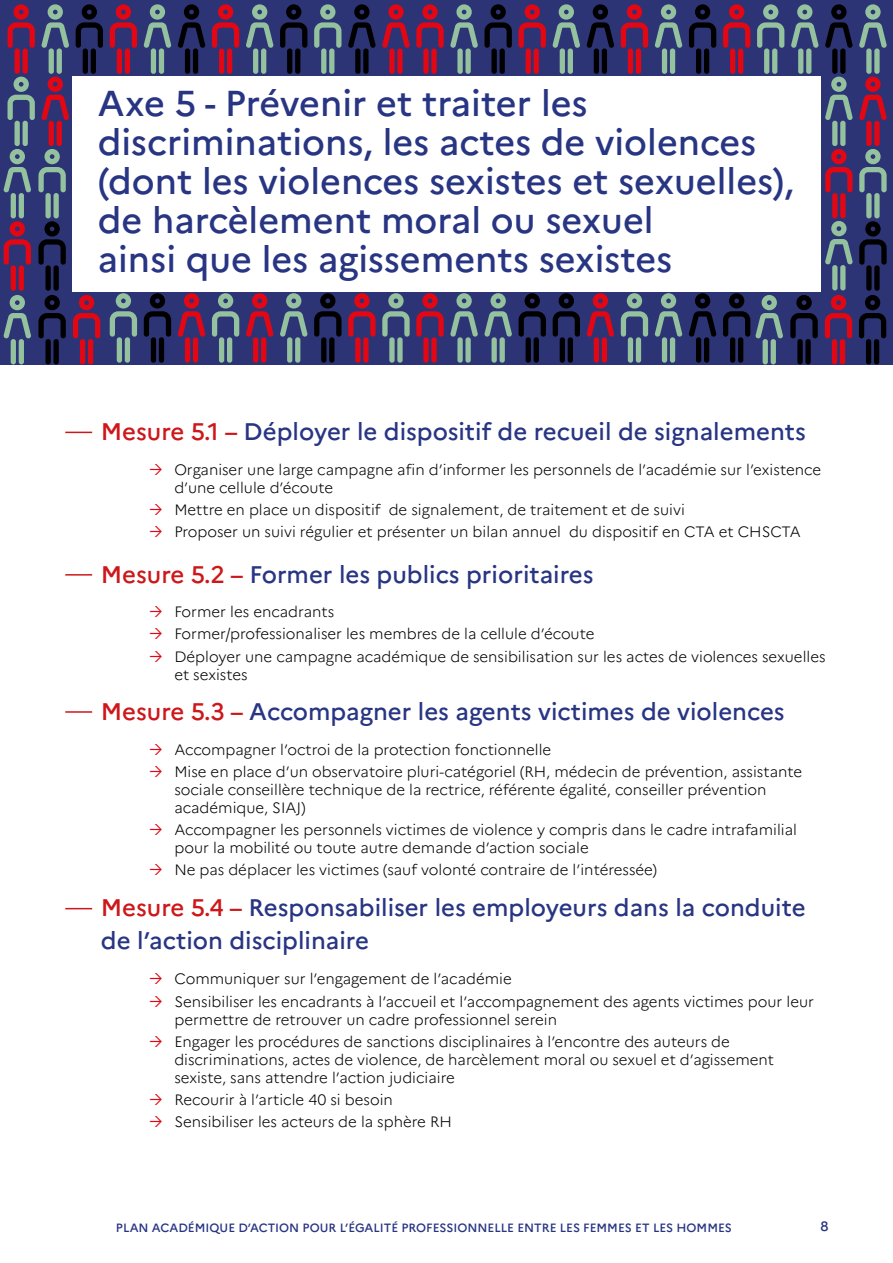
<style>
.page{position:relative;width:893px;height:1263px;background:#fff}
.page>*{position:absolute;margin:0;border:0;box-sizing:border-box;transform-origin:0 0}
.t1{font:500 36px/39px "Marianne";color:#283583}
.t2{font:500 24px/33px "Marianne";color:#283583}
.t3{font:300 15px/22.2px "Marianne";color:#000}
.t4{font:500 13.5px "Marianne";color:#283583}
.t5{font:500 12px "Marianne";color:#283583}
.s1{color:#cd171a}
</style>
<div class="page">
<svg style="left:65px;top:432px;width:27px;height:1px"></svg>
<svg style="left:1px;top:3px;width:888px;height:362px;background:#4f4c75"></svg>
<svg style="left:74px;top:3px;width:781px;height:72px;background:#433964"></svg>
<svg style="left:37px;top:75px;width:851px;height:290px;background:#473c66"></svg>
<svg style="left:857px;top:293px;width:31px;height:72px;background:#1d224d"></svg>
<div style="left:72px;top:76px;width:749px;height:215px;background:#fff"></div>
<hr style="left:65px;top:574px;width:27px;height:2px;background:#cd171a">
<hr style="left:65px;top:711px;width:27px;height:2px;background:#cd171a">
<svg style="left:65px;top:908px;width:27px;height:1px"></svg>
<h1 class="t1" style="left:98px;top:83px;width:698px">Axe 5 - Prévenir et traiter les discriminations, les actes de violences (dont les violences sexistes et sexuelles), de harcèlement moral ou sexuel<br>ainsi que les agissements sexistes</h1>
<h2 class="t2" style="left:101px;top:415px;width:706px"><span class="s1">Mesure 5.1 –</span> Déployer le dispositif de recueil de signalements</h2>
<p class="t3" style="left:174px;top:460px;width:648px;line-height:18px">Organiser une large campagne afin d’informer les personnels de l’académie sur l’existence d’une cellule d’écoute</p>
<p class="t3" style="left:174px;top:498px;width:628px">Mettre en place un dispositif de signalement, de traitement et de suivi<br>Proposer un suivi régulier et présenter un bilan annuel du dispositif en CTA et CHSCTA</p>
<h2 class="t2" style="left:101px;top:557px;width:494px"><span class="s1">Mesure 5.2 –</span> Former les publics prioritaires</h2>
<p class="t3" style="left:174px;top:601px;width:653px">Former les encadrants<br>Former/professionaliser les membres de la cellule d’écoute<br>Déployer une campagne académique de sensibilisation sur les actes de violences sexuelles</p>
<p class="t3" style="left:174px;top:663px;width:75px">et sexistes</p>
<h2 class="t2" style="left:101px;top:694px;width:685px"><span class="s1">Mesure 5.3 –</span> Accompagner les agents victimes de violences</h2>
<p class="t3" style="left:174px;top:738px;width:629px">Accompagner l’octroi de la protection fonctionnelle<br>Mise en place d’un observatoire pluri-catégoriel (RH, médecin de prévention, assistante</p>
<p class="t3" style="left:174px;top:781px;width:594px;line-height:18px">sociale conseillère technique de la rectrice, référente égalité, conseiller prévention académique, SIAJ)</p>
<p class="t3" style="left:174px;top:821px;width:624px;line-height:18px">Accompagner les personnels victimes de violence y compris dans le cadre intrafamilial pour la mobilité ou toute autre demande d’action sociale</p>
<p class="t3" style="left:174px;top:859px;width:484px">Ne pas déplacer les victimes (sauf volonté contraire de l’intéressée)</p>
<h2 class="t2" style="left:101px;top:891px;width:706px"><span class="s1">Mesure 5.4 –</span> Responsabiliser les employeurs dans la conduite de l’action disciplinaire</h2>
<p class="t3" style="left:174px;top:968px;width:641px">Communiquer sur l’engagement de l’académie<br>Sensibiliser les encadrants à l’accueil et l’accompagnement des agents victimes pour leur</p>
<p class="t3" style="left:174px;top:1008px;width:557px">permettre de retrouver un cadre professionnel serein<br>Engager les procédures de sanctions disciplinaires à l’encontre des auteurs de</p>
<p class="t3" style="left:174px;top:1050px;width:601px;line-height:18px">discriminations, actes de violence, de harcèlement moral ou sexuel et d’agissement sexiste, sans attendre l’action judiciaire</p>
<p class="t3" style="left:174px;top:1089px;width:279px">Recourir à l’article 40 si besoin<br>Sensibiliser les acteurs de la sphère RH</p>
<p class="t5" style="left:116px;top:1220px;width:617px">PLAN ACADÉMIQUE D’ACTION POUR L’ÉGALITÉ PROFESSIONNELLE ENTRE LES FEMMES ET LES HOMMES</p>
<p class="t4" style="left:820px;top:1218px;width:10px">8</p>
</div>
